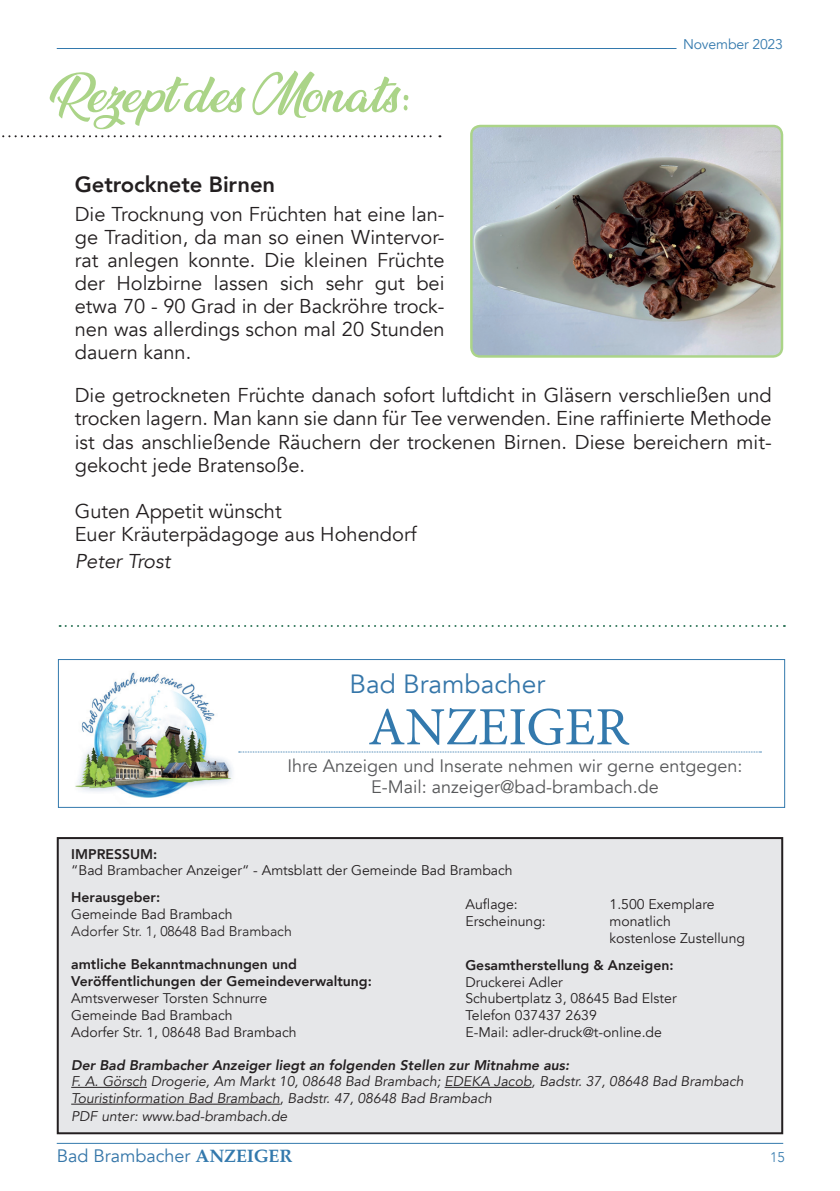
<style>
.page{position:relative;width:840px;height:1191px;background:#fff}
.page>*{position:absolute;margin:0;border:0;box-sizing:border-box;transform-origin:0 0}
.t1{font:53.8px "Minion Pro";color:#3379ad}
.t2{font:26.4px "Avenir";color:#3576a9}
.t3{font:800 22px "Avenir";letter-spacing:-.005em;color:#231f20}
.t4{font:20px/23px "Avenir";color:#231f20;text-align:justify}
.t5{font:italic 20px "Avenir";color:#231f20}
.t6{font:18px/21.6px "Avenir";color:#57585a;text-align:center}
.t7{font:18px "Avenir";color:#3576a9}
.t8{font:14px/16.8px "Avenir";color:#231f20}
.t9{font:italic 14px/16.8px "Avenir";color:#231f20}
.t10{font:800 14px/16.8px "Avenir";color:#231f20}
.t11{font:italic 800 14px "Avenir";color:#231f20}
.t12{font:300 14px "Avenir";color:#231f20}
.t13{font:14px "Avenir";letter-spacing:-.01em;color:#3379ad}
.t14{font:300 14px "Avenir";color:#3379ad}
.s1{font-family:"Palatino";font-weight:700;color:#3379ad}
</style>
<div class="page">
<hr style="left:57px;top:48px;width:619px;height:1px;background:#3379ad">
<hr style="left:57px;top:1143px;width:725px;height:1px;background:#3379ad">
<svg style="left:2px;top:135px;width:438px;height:2px"></svg>
<svg style="left:50px;top:71px;width:358px;height:58px"></svg>
<img style="left:473px;top:126px;width:308px;height:230px">
<div style="left:470px;top:125px;width:312px;height:233px;border:2px solid #abd488;border-radius:9px"></div>
<div style="left:58px;top:838px;width:723px;height:295px;background:#e6e7e9"></div>
<div style="left:57px;top:837px;width:725px;height:297px;border:2px solid #231f20"></div>
<hr style="left:71px;top:1087px;width:76px;height:1px;background:#231f20">
<hr style="left:444px;top:1087px;width:87px;height:1px;background:#231f20">
<hr style="left:71px;top:1103px;width:209px;height:1px;background:#231f20">
<svg style="left:60px;top:625px;width:724px;height:2px"></svg>
<img style="left:75px;top:672px;width:158px;height:126px">
<div style="left:58px;top:659px;width:726px;height:148px;border:1px solid #3379ad"></div>
<svg style="left:238px;top:751px;width:523px;height:1px"></svg>
<p class="t13" style="left:682px;top:36px;width:101px">November 2023</p>
<p class="t3" style="left:75px;top:168px;width:202px">Getrocknete Birnen</p>
<p class="t4" style="left:75px;top:203px;width:371px">Die Trocknung von Früchten hat eine lan&shy;ge Tradition, da man so einen Wintervor&shy;rat anlegen konnte. Die kleinen Früchte der Holzbirne lassen sich sehr gut bei etwa 70 - 90 Grad in der Backröhre trock&shy;nen was allerdings schon mal 20 Stunden dauern kann.</p>
<p class="t4" style="left:75px;top:384px;width:698px">Die getrockneten Früchte danach sofort luftdicht in Gläsern verschließen und trocken lagern. Man kann sie dann für Tee verwenden. Eine raffinierte Methode ist das anschließende Räuchern der trockenen Birnen. Diese bereichern mit&shy;gekocht jede Bratensoße.</p>
<p class="t4" style="left:75px;top:499px;width:343px">Guten Appetit wünscht<br>Euer Kräuterpädagoge aus Hohendorf</p>
<p class="t5" style="left:75px;top:549px;width:97px">Peter Trost</p>
<h2 class="t2" style="left:349px;top:668px;width:197px">Bad Brambacher</h2>
<h1 class="t1" style="left:368px;top:691px;width:262px">ANZEIGER</h1>
<p class="t6" style="left:287px;top:755px;width:456px">Ihre Anzeigen und Inserate nehmen wir gerne entgegen:<br>E-Mail: anzeiger@bad-brambach.de</p>
<p class="t10" style="left:71px;top:845px;width:88px">IMPRESSUM:</p>
<p class="t8" style="left:71px;top:862px;width:443px">“Bad Brambacher Anzeiger“ - Amtsblatt der Gemeinde Bad Brambach</p>
<p class="t10" style="left:71px;top:889px;width:90px">Herausgeber:</p>
<p class="t8" style="left:71px;top:906px;width:163px">Gemeinde Bad Brambach</p>
<p class="t12" style="left:71px;top:922px;width:222px">Adorfer Str. 1, 08648 Bad Brambach</p>
<p class="t10" style="left:71px;top:956px;width:302px">amtliche Bekanntmachnungen und<br>Veröffentlichungen der Gemeindeverwaltung:</p>
<p class="t8" style="left:71px;top:990px;width:227px">Amtsverweser Torsten Schnurre<br>Gemeinde Bad Brambach<br>Adorfer Str. 1, 08648 Bad Brambach</p>
<p class="t11" style="left:71px;top:1056px;width:499px">Der Bad Brambacher Anzeiger liegt an folgenden Stellen zur Mitnahme aus:</p>
<p class="t9" style="left:71px;top:1073px;width:673px">F. A. Görsch Drogerie, Am Markt 10, 08648 Bad Brambach; EDEKA Jacob, Badstr. 37, 08648 Bad Brambach<br>Touristinformation Bad Brambach, Badstr. 47, 08648 Bad Brambach</p>
<p class="t8" style="left:465px;top:896px;width:54px">Auflage:</p>
<p class="t8" style="left:609px;top:896px;width:107px">1.500 Exemplare</p>
<p class="t8" style="left:465px;top:913px;width:82px">Erscheinung:</p>
<p class="t8" style="left:609px;top:913px;width:137px">monatlich<br>kostenlose Zustellung</p>
<p class="t10" style="left:465px;top:956px;width:209px">Gesamtherstellung &amp; Anzeigen:</p>
<p class="t8" style="left:465px;top:973px;width:213px">Druckerei Adler<br>Schubertplatz 3, 08645 Bad Elster<br>Telefon 037437 2639<br>E-Mail: adler-druck@t-online.de</p>
<p class="t9" style="left:71px;top:1108px;width:217px">PDF unter: www.bad-brambach.de</p>
<p class="t7" style="left:57px;top:1145px;width:237px">Bad Brambacher <span class="s1">ANZEIGER</span></p>
<p class="t14" style="left:769px;top:1149px;width:16px">15</p>
</div>
